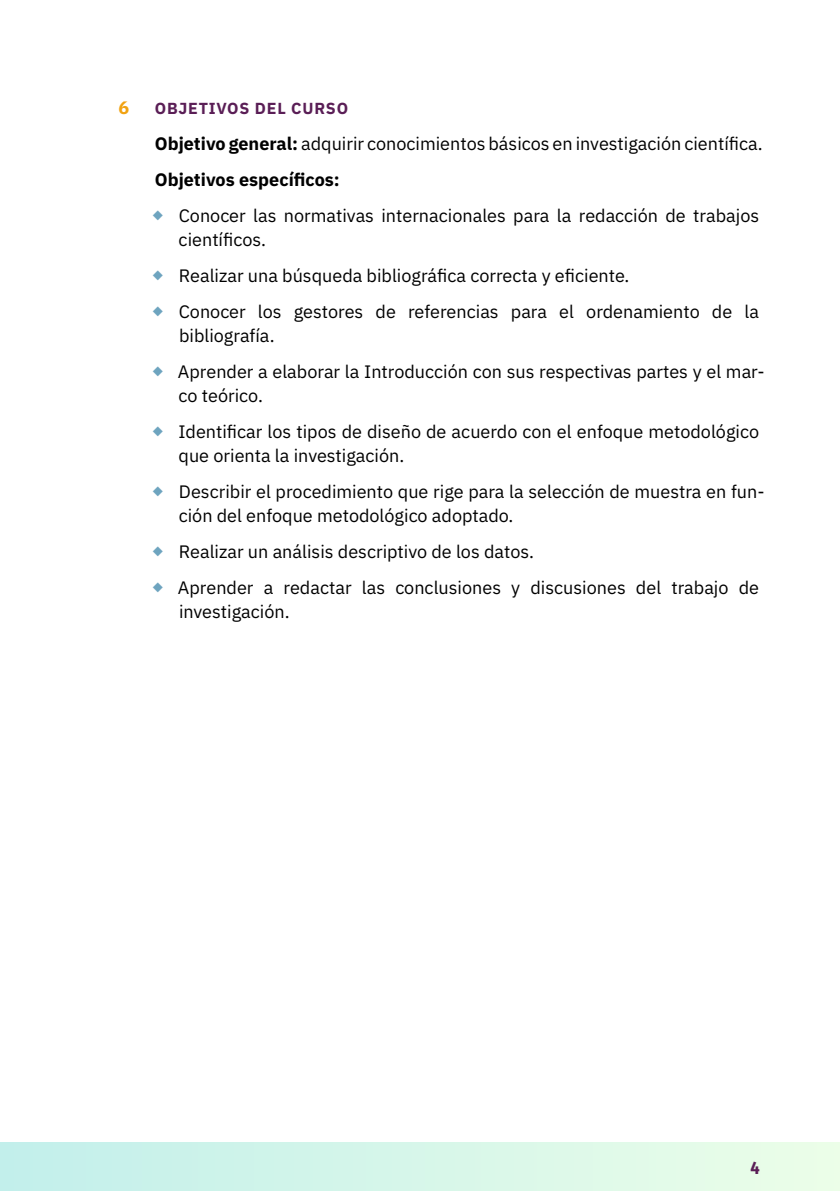
<style>
.page{position:relative;width:840px;height:1191px;background:#fff}
.page>*{position:absolute;margin:0;border:0;box-sizing:border-box;transform-origin:0 0}
.t1{font:18px/36px "IBM Plex Sans";color:#000}
.t2{font:700 18px "Fira Sans Condensed";color:#5a1e56}
.t3{font:700 18px "IBM Plex Sans";color:#f1a211}
.t4{font:700 16px "IBM Plex Sans";letter-spacing:.05em;color:#5a1e56}
.s1{font-weight:700}
</style>
<div class="page">
<div style="left:0;top:1142px;width:839px;height:49px;background:linear-gradient(to right,#c2efeb,#ecfee8)"></div>
<p class="t3" style="left:118px;top:93px;width:12px">6</p>
<p class="t4" style="left:155px;top:96px;width:195px">OBJETIVOS DEL CURSO</p>
<p class="t1" style="left:155px;top:124px;width:609px"><span class="s1">Objetivo general:</span> adquirir conocimientos básicos en investigación científica.<br><span class="s1">Objetivos específicos:</span></p>
<p class="t1" style="left:178px;top:202px;width:581px;line-height:24px">Conocer las normativas internacionales para la redacción de trabajos científicos.</p>
<p class="t1" style="left:179px;top:256px;width:581px">Realizar una búsqueda bibliográfica correcta y eficiente.<br>Conocer los gestores de referencias para el ordenamiento de la</p>
<p class="t1" style="left:178px;top:316px;width:588px">bibliografía.<br>Aprender a elaborar la Introducción con sus respectivas partes y el mar-</p>
<p class="t1" style="left:178px;top:376px;width:582px">co teórico.<br>Identificar los tipos de diseño de acuerdo con el enfoque metodológico</p>
<p class="t1" style="left:178px;top:436px;width:587px">que orienta la investigación.<br>Describir el procedimiento que rige para la selección de muestra en fun-</p>
<p class="t1" style="left:178px;top:496px;width:582px">ción del enfoque metodológico adoptado.<br>Realizar un análisis descriptivo de los datos.<br>Aprender a redactar las conclusiones y discusiones del trabajo de</p>
<p class="t1" style="left:179px;top:592px;width:112px">investigación.</p>
<p class="t2" style="left:750px;top:1152px;width:11px">4</p>
</div>
